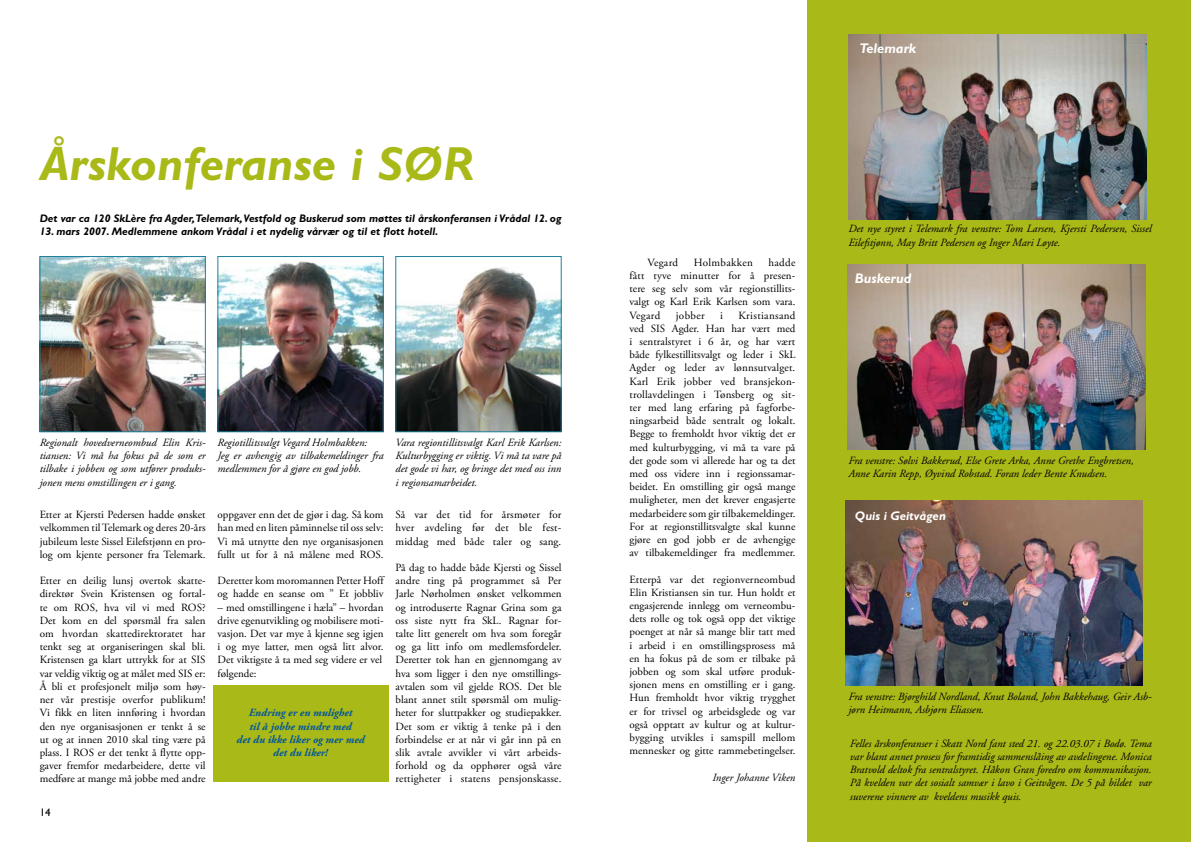
<style>
.page{position:relative;width:1191px;height:842px;background:#fff}
.page>*{position:absolute;margin:0;border:0;box-sizing:border-box;transform-origin:0 0}
.t1{font:italic 700 48px "Gill Sans";color:#a9b917}
.t2{font:italic 700 14px "Gill Sans";color:#fff}
.t3{font:italic 700 12.5px "Gill Sans";color:#fff}
.t4{font:11px/13.2px "Adobe Garamond Pro";color:#000;text-align:justify}
.t5{font:italic 11px/13.2px "Adobe Garamond";color:#000}
.t6{font:italic 11px/13.2px "Adobe Garamond Pro";color:#000;text-align:justify}
.t7{font:italic 700 11px "Gill Sans";color:#000}
.t8{font:italic 700 11px/13.2px "Adobe Garamond Pro";color:#00549e;text-align:center}
.t9{font:11px "Adobe Garamond Pro";letter-spacing:.03em;color:#000}
.t10{font:11px "Gill Sans";color:#000}
</style>
<div class="page">
<div style="left:213px;top:685px;width:176px;height:97px;background:#a9b917"></div>
<div style="left:807px;top:0;width:384px;height:842px;background:#a9b917"></div>
<img style="left:42px;top:258px;width:162px;height:172px">
<div style="left:40px;top:256px;width:166px;height:176px;border:1px solid #1e7f9d"></div>
<img style="left:220px;top:261px;width:161px;height:169px">
<div style="left:218px;top:256px;width:165px;height:176px;border:1px solid #1e7f9d"></div>
<img style="left:397px;top:267px;width:162px;height:163px">
<div style="left:395px;top:256px;width:166px;height:176px;border:1px solid #1e7f9d"></div>
<img style="left:848px;top:34px;width:298px;height:186px">
<img style="left:847px;top:264px;width:298px;height:186px">
<img style="left:845px;top:500px;width:297px;height:186px">
<h1 class="t1" style="left:40px;top:136px;width:436px">Årskonferanse i SØR</h1>
<p class="t7" style="left:40px;top:212px;width:523px">Det var ca 120 SkLère fra Agder,Telemark, Vestfold og Buskerud som møttes til årskonferansen i Vrådal 12. og</p>
<p class="t7" style="left:40px;top:225px;width:400px">13. mars 2007. Medlemmene ankom Vrådal i et nydelig vårvær og til et flott hotell.</p>
<p class="t6" style="left:40px;top:436px;width:167px">Regionalt hovedverneombud Elin Kris&shy;tiansen: Vi må ha fokus på de som er tilbake i jobben og som utfører produks&shy;jonen mens omstillingen er i gang.</p>
<p class="t6" style="left:395px;top:436px;width:167px">Vara regiontillitsvalgt Karl Erik Karlsen:<br>Kulturbygging er viktig. Vi må ta vare på det gode vi har, og bringe det med oss inn i regionsamarbeidet.</p>
<p class="t6" style="left:218px;top:436px;width:167px;text-align:left">Regiotillitsvalgt Vegard Holmbakken:<br>Jeg er avhengig av tilbakemeldinger fra medlemmen for å gjøre en god jobb.</p>
<p class="t4" style="left:40px;top:509px;width:167px">Etter at Kjersti Pedersen hadde ønsket velkommen til Telemark og deres 20-års jubileum leste Sissel Eilefstjønn en pro&shy;log om kjente personer fra Telemark.</p>
<p class="t4" style="left:40px;top:575px;width:167px">Etter en deilig lunsj overtok skatte&shy;direktør Svein Kristensen og fortal&shy;te om ROS, hva vil vi med ROS?<br>Det kom en del spørsmål fra salen om hvordan skattedirektoratet har tenkt seg at organiseringen skal bli.<br>Kristensen ga klart uttrykk for at SIS var veldig viktig og at målet med SIS er:<br>Å bli et profesjonelt miljø som høy&shy;ner vår prestisje overfor publikum!<br>Vi fikk en liten innføring i hvordan den nye organisasjonen er tenkt å se ut og at innen 2010 skal ting være på plass. I ROS er det tenkt å flytte opp&shy;gaver fremfor medarbeidere, dette vil medføre at mange må jobbe med andre</p>
<p class="t10" style="left:40px;top:806px;width:12px">14</p>
<p class="t4" style="left:218px;top:509px;width:167px">oppgaver enn det de gjør i dag. Så kom han med en liten påminnelse til oss selv:<br>Vi må utnytte den nye organisasjonen fullt ut for å nå målene med ROS.</p>
<p class="t4" style="left:218px;top:575px;width:167px">Deretter kom moromannen Petter Hoff og hadde en seanse om ” Et jobbliv</p>
<p class="t4" style="left:218px;top:601px;width:167px">– med omstillingene i hæla” – hvordan drive egenutvikling og mobilisere moti&shy;vasjon. Det var mye å kjenne seg igjen i og mye latter, men også litt alvor.<br>Det viktigste å ta med seg videre er vel følgende:</p>
<p class="t8" style="left:236px;top:706px;width:129px">Endring er en mulighet<br>til å jobbe mindre med<br>det du ikke liker og mer med det du liker!</p>
<p class="t4" style="left:395px;top:509px;width:167px">Så var det tid for årsmøter for hver avdeling før det ble fest&shy;middag med både taler og sang.</p>
<p class="t4" style="left:395px;top:561px;width:167px">På dag to hadde både Kjersti og Sissel andre ting på programmet så Per Jarle Nørholmen ønsket velkommen og introduserte Ragnar Grina som ga oss siste nytt fra SkL. Ragnar for&shy;talte litt generelt om hva som foregår og ga litt info om medlemsfordeler.<br>Deretter tok han en gjennomgang av hva som ligger i den nye omstillings&shy;avtalen som vil gjelde ROS. Det ble blant annet stilt spørsmål om mulig&shy;heter for sluttpakker og studiepakker.<br>Det som er viktig å tenke på i den forbindelse er at når vi går inn på en slik avtale avvikler vi vårt arbeids&shy;forhold og da opphører også våre rettigheter i statens pensjonskasse.</p>
<p class="t2" style="left:859px;top:40px;width:58px">Telemark</p>
<p class="t4" style="left:629px;top:256px;width:167px;text-indent:139px">hadde fått tyve minutter for å presen&shy;tere seg selv som vår regionstillits&shy;valgt og Karl Erik Karlsen som vara.<br>Vegard</p>
<p class="t4" style="left:647px;top:256px;width:32px">Vegard</p>
<p class="t9" style="left:693px;top:256px;width:61px">Holmbakken</p>
<p class="t4" style="left:629px;top:309px;width:167px;text-indent:109px">Kristiansand ved SIS Agder. Han har vært med i sentralstyret i 6 år, og har vært både fylkestillitsvalgt og leder i SkL Agder og leder av lønnsutvalget.<br>Karl Erik jobber ved bransjekon&shy;trollavdelingen i Tønsberg og sit&shy;ter med lang erfaring på fagforbe&shy;ningsarbeid både sentralt og lokalt.<br>Begge to fremholdt hvor viktig det er med kulturbygging, vi må ta vare på det gode som vi allerede har og ta det med oss videre inn i regionssamar&shy;beidet. En omstilling gir også mange muligheter, men det krever engasjerte medarbeidere som gir tilbakemeldinger.<br>For at regionstillitsvalgte skal kunne gjøre en god jobb er de avhengige av tilbakemeldinger fra medlemmer.</p>
<p class="t4" style="left:629px;top:573px;width:167px">Etterpå var det regionverneombud Elin Kristiansen sin tur. Hun holdt et engasjerende innlegg om verneombu&shy;dets rolle og tok også opp det viktige poenget at når så mange blir tatt med i arbeid i en omstillingsprosess må en ha fokus på de som er tilbake på jobben og som skal utføre produk&shy;sjonen mens en omstilling er i gang.<br>Hun fremholdt hvor viktig trygghet er for trivsel og arbeidsglede og var også opptatt av kultur og at kultur&shy;bygging utvikles i samspill mellom mennesker og gitte rammebetingelser.</p>
<p class="t6" style="left:712px;top:771px;width:85px">Inger Johanne Viken</p>
<p class="t4" style="left:676px;top:309px;width:30px">jobber</p>
<p class="t4" style="left:720px;top:309px;width:4px">i</p>
<p class="t5" style="left:848px;top:223px;width:305px">Det nye styret i Telemark fra venstre: Tom Larsen, Kjersti Pedersen, Sissel<br>Eilefstjønn, May Britt Pedersen og Inger Mari Løyte.</p>
<p class="t2" style="left:855px;top:270px;width:58px">Buskerud</p>
<p class="t5" style="left:848px;top:454px;width:287px">Fra venstre: Sølvi Bakkerud, Else Grete Arka, Anne Grethe Engbretsen,<br>Anne Karin Repp, Øyvind Robstad. Foran leder Bente Knudsen.</p>
<p class="t3" style="left:855px;top:508px;width:92px">Quis i Geitvågen</p>
<p class="t5" style="left:848px;top:690px;width:305px">Fra venstre: Bjørghild Nordland, Knut Boland, John Bakkehaug, Geir Asb&shy;jørn Heitmann, Asbjørn Eliassen.</p>
<p class="t5" style="left:849px;top:737px;width:303px;text-align:justify">Felles årskonferanser i Skatt Nord fant sted 21. og 22.03.07 i Bodø. Tema var blant annet prosess for framtidig sammenslåing av avdelingene. Monica Bratvold deltok fra sentralstyret. Håkon Gran foredro om kommunikasjon.<br>På kvelden var det sosialt samvær i lavo i Geitvågen. De 5 på bildet var suverene vinnere av kveldens musikk quis.</p>
</div>
